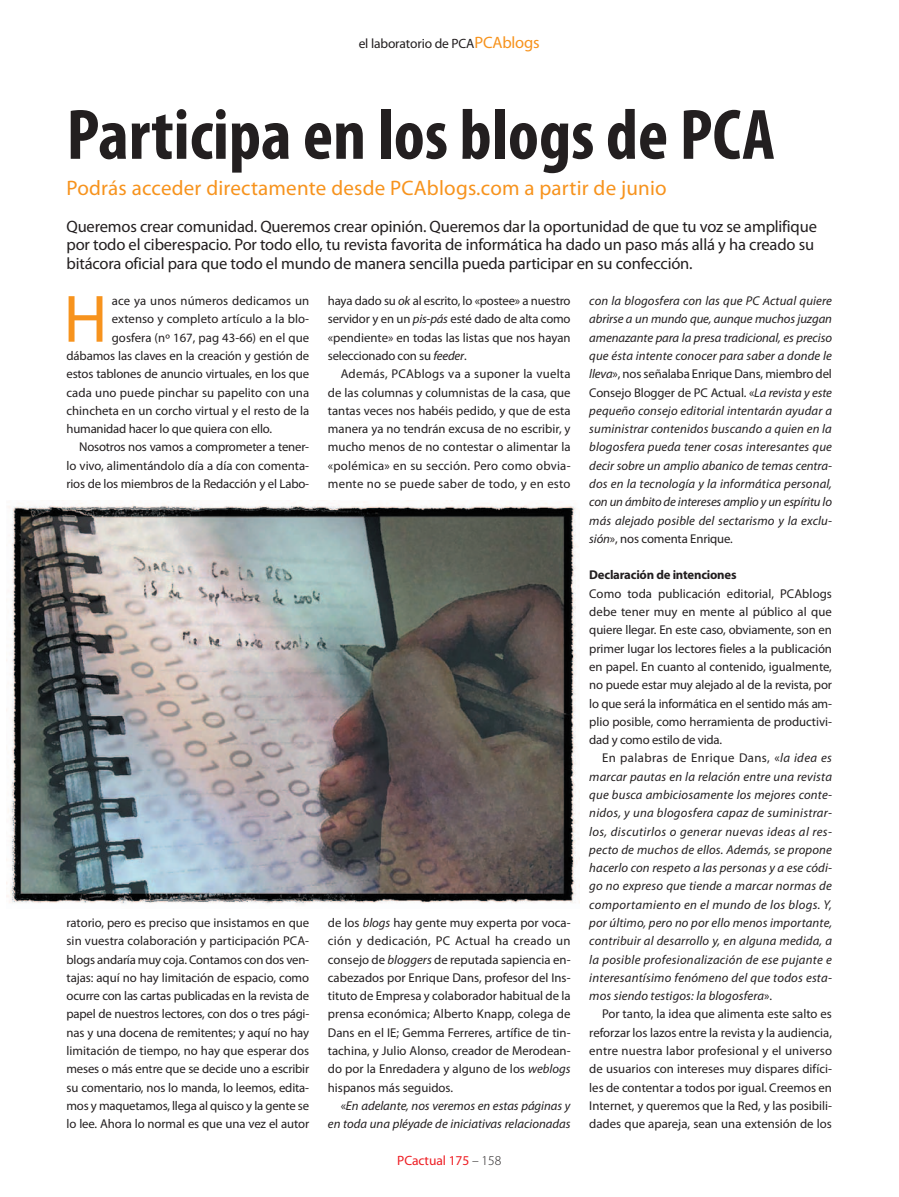
<style>
.page{position:relative;width:899px;height:1197px;background:#fff}
.page>*{position:absolute;margin:0;border:0;box-sizing:border-box;transform-origin:0 0}
.t1{font:700 condensed 72px "Myriad Pro";color:#231f20}
.t2{font:67.5px "Myriad Pro";color:#f7931d}
.t3{font:21px "Myriad Pro";letter-spacing:.01em;color:#f7931d}
.t4{font:16.5px/18.3px "Myriad Pro";letter-spacing:-.01em;color:#231f20}
.t5{font:13.5px "Myriad Pro";letter-spacing:-.01em;color:#231f20}
.t6{font:13.5px "Myriad Pro";letter-spacing:-.005em;color:#ee1d23}
.t7{font:12.75px/18.3px "Myriad Pro";color:#231f20;text-align:justify}
.t8{font:italic 12.75px/18.3px "Myriad Pro";color:#231f20;text-align:justify}
.t9{font:700 12.75px "Myriad Pro";letter-spacing:-.015em;color:#231f20}
.s1{font-size:16.5px;color:#f7931d}
.s2{font-style:normal}
.s3{font-style:italic}
.s4{font-weight:300;color:#231f20}
</style>
<div class="page">
<img style="left:6px;top:500px;width:574px;height:404px">
<p class="t5" style="left:359px;top:38px;width:183px">el laboratorio de PCA<span class="s1">PCAblogs</span></p>
<h1 class="t1" style="left:67px;top:111px;width:710px">Participa en los blogs de PCA</h1>
<h3 class="t3" style="left:67px;top:180px;width:602px">Podrás acceder directamente desde PCAblogs.com a partir de junio</h3>
<p class="t4" style="left:67px;top:218px;width:752px">Queremos crear comunidad. Queremos crear opinión. Queremos dar la oportunidad de que tu voz se amplifique por todo el ciberespacio. Por todo ello, tu revista favorita de informática ha dado un paso más allá y ha creado su bitácora oficial para que todo el mundo de manera sencilla pueda participar en su confección.</p>
<h2 class="t2" style="left:64px;top:293px;width:46px">H</h2>
<p class="t8" style="left:589px;top:292px;width:244px">con la blogosfera con las que PC Actual quiere abrirse a un mundo que, aunque muchos juzgan amenazante para la presa tradicional, es preciso que ésta intente conocer para saber a donde le lleva<span class="s2">», nos señalaba Enrique Dans, miembro del Consejo Blogger de PC Actual. «</span>La revista y este pequeño consejo editorial intentarán ayudar a suministrar contenidos buscando a quien en la blogosfera pueda tener cosas interesantes que decir sobre un amplio abanico de temas centra&shy;dos en la tecnología y la informática personal, con un ámbito de intereses amplio y un espíritu lo más alejado posible del sectarismo y la exclu&shy;sión<span class="s2">», nos comenta Enrique.</span></p>
<p class="t9" style="left:589px;top:570px;width:149px">Declaración de intenciones</p>
<p class="t7" style="left:589px;top:585px;width:244px">Como toda publicación editorial, PCAblogs debe tener muy en mente al público al que quiere llegar. En este caso, obviamente, son en primer lugar los lectores fieles a la publicación en papel. En cuanto al contenido, igualmente, no puede estar muy alejado al de la revista, por lo que será la informática en el sentido más am&shy;plio posible, como herramienta de productivi&shy;dad y como estilo de vida.</p>
<p class="t8" style="left:589px;top:749px;width:244px;text-indent:13px"><span class="s2">En palabras de Enrique Dans, «</span>la idea es marcar pautas en la relación entre una revista que busca ambiciosamente los mejores conte&shy;nidos, y una blogosfera capaz de suministrar&shy;los, discutirlos o generar nuevas ideas al res&shy;pecto de muchos de ellos. Además, se propone hacerlo con respeto a las personas y a ese códi&shy;go no expreso que tiende a marcar normas de comportamiento en el mundo de los blogs. Y, por último, pero no por ello menos importante, contribuir al desarrollo y, en alguna medida, a la posible profesionalización de ese pujante e interesantísimo fenómeno del que todos esta&shy;mos siendo testigos: la blogosfera<span class="s2">».</span></p>
<p class="t7" style="left:589px;top:1005px;width:244px;text-indent:13px">Por tanto, la idea que alimenta este salto es reforzar los lazos entre la revista y la audiencia, entre nuestra labor profesional y el universo de usuarios con intereses muy dispares difíci&shy;les de contentar a todos por igual. Creemos en Internet, y queremos que la Red, y las posibili&shy;dades que apareja, sean una extensión de los</p>
<p class="t7" style="left:112px;top:292px;width:199px">ace ya unos números dedicamos un</p>
<p class="t7" style="left:112px;top:311px;width:199px">extenso y completo artículo a la blo-</p>
<p class="t7" style="left:112px;top:329px;width:199px">gosfera (nº 167, pag 43-66) en el que</p>
<p class="t7" style="left:67px;top:347px;width:244px">dábamos las claves en la creación y gestión de</p>
<p class="t7" style="left:67px;top:366px;width:244px">estos tablones de anuncio virtuales, en los que</p>
<p class="t7" style="left:67px;top:384px;width:244px">cada uno puede pinchar su papelito con una</p>
<p class="t7" style="left:67px;top:402px;width:244px">chincheta en un corcho virtual y el resto de la</p>
<p class="t7" style="left:67px;top:420px;width:207px">humanidad hacer lo que quiera con ello.</p>
<p class="t7" style="left:79px;top:439px;width:231px">Nosotros nos vamos a comprometer a tener-</p>
<p class="t7" style="left:67px;top:457px;width:244px">lo vivo, alimentándolo día a día con comenta-</p>
<p class="t7" style="left:67px;top:475px;width:244px">rios de los miembros de la Redacción y el Labo-</p>
<p class="t7" style="left:328px;top:292px;width:244px">haya dado su <span class="s3">ok</span> al escrito, lo «postee» a nuestro servidor y en un <span class="s3">pis-pás</span> esté dado de alta como «pendiente» en todas las listas que nos hayan seleccionado con su <span class="s3">feeder</span>.</p>
<p class="t7" style="left:328px;top:366px;width:244px;text-indent:13px">Además, PCAblogs va a suponer la vuelta de las columnas y columnistas de la casa, que tantas veces nos habéis pedido, y que de esta manera ya no tendrán excusa de no escribir, y mucho menos de no contestar o alimentar la «polémica» en su sección. Pero como obvia&shy;mente no se puede saber de todo, y en esto</p>
<p class="t7" style="left:328px;top:914px;width:244px">de los <span class="s3">blogs</span> hay gente muy experta por voca&shy;ción y dedicación, PC Actual ha creado un consejo de <span class="s3">bloggers</span> de reputada sapiencia en&shy;cabezados por Enrique Dans, profesor del Ins&shy;tituto de Empresa y colaborador habitual de la prensa económica; Alberto Knapp, colega de Dans en el IE; Gemma Ferreres, artífice de tin&shy;tachina, y Julio Alonso, creador de Merodean&shy;do por la Enredadera y alguno de los <span class="s3">weblogs </span>hispanos más seguidos.</p>
<p class="t8" style="left:328px;top:1097px;width:244px;text-align:right"><span class="s2">«</span>En adelante, nos veremos en estas páginas y en toda una pléyade de iniciativas relacionadas</p>
<p class="t7" style="left:67px;top:914px;width:244px">ratorio, pero es preciso que insistamos en que sin vuestra colaboración y participación PCA&shy;blogs andaría muy coja. Contamos con dos ven&shy;tajas: aquí no hay limitación de espacio, como ocurre con las cartas publicadas en la revista de papel de nuestros lectores, con dos o tres pági&shy;nas y una docena de remitentes; y aquí no hay limitación de tiempo, no hay que esperar dos meses o más entre que se decide uno a escribir su comentario, nos lo manda, lo leemos, edita&shy;mos y maquetamos, llega al quisco y la gente se lo lee. Ahora lo normal es que una vez el autor</p>
<p class="t6" style="left:397px;top:1155px;width:106px">PCactual 175 <span class="s4">– 158</span></p>
</div>
